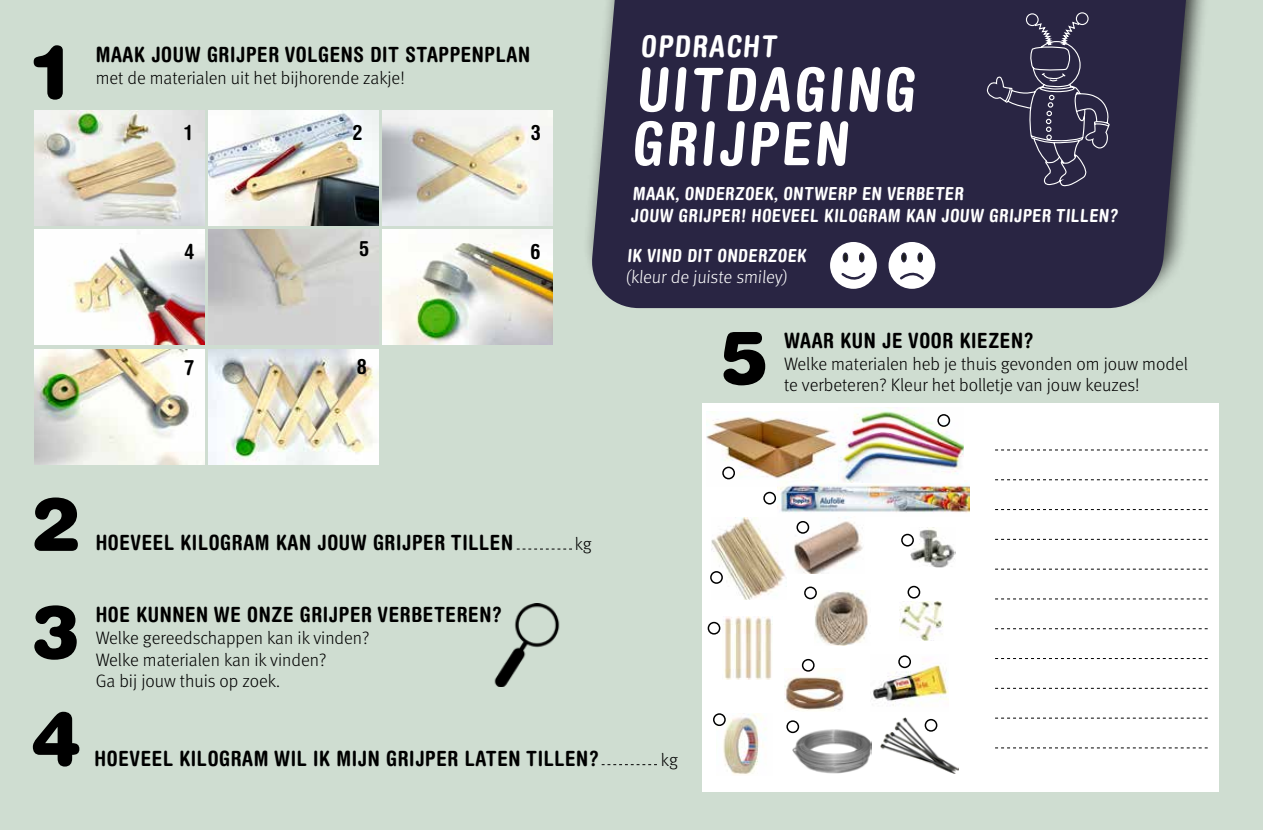
<style>
.page{position:relative;width:1263px;height:830px;background:#fff}
.page>*{position:absolute;margin:0;border:0;box-sizing:border-box;transform-origin:0 0}
.t1{font:900 75px/106.8px "Helvetica Rounded";color:#000}
.t2{font:700 condensed 60px/54px "Helvetica Rounded";color:#fff}
.t3{font:700 condensed 30px "Helvetica Rounded";color:#fff}
.t4{font:700 condensed 21px "Helvetica Rounded";letter-spacing:.03em;color:#000}
.t5{font:300 18px/21.6px "Meta";color:#000}
.t6{font:700 condensed 18px/21.6px "Helvetica Rounded";color:#fff}
.t7{font:300 18px "Meta";color:#fff}
</style>
<div class="page">
<div style="left:0;top:0;width:1263px;height:829px;background:#cfddd1"></div>
<img style="left:34px;top:111px;width:170px;height:114px">
<img style="left:34px;top:230px;width:170px;height:114px">
<img style="left:34px;top:349px;width:170px;height:115px">
<img style="left:208px;top:111px;width:170px;height:114px">
<img style="left:208px;top:230px;width:170px;height:114px">
<img style="left:208px;top:349px;width:170px;height:115px">
<img style="left:383px;top:111px;width:170px;height:114px">
<img style="left:383px;top:230px;width:170px;height:114px">
<svg style="left:588px;top:0;width:616px;height:255px"></svg>
<div style="left:589px;top:0;width:598px;height:419px;background:#000;opacity:.75"></div>
<svg style="left:594px;top:0;width:573px;height:418px;fill:#292543"></svg>
<div style="left:829px;top:240px;width:49px;height:50px;background:#fff;border-radius:50%"></div>
<div style="left:827px;top:239px;width:52px;height:52px;border:3px solid #292543;border-radius:50%"></div>
<div style="left:843px;top:253px;width:5px;height:9px;background:#1c1c1c;border-radius:50%"></div>
<div style="left:843px;top:252px;width:5px;height:10px;border:1px solid #292543;border-radius:50%"></div>
<div style="left:859px;top:253px;width:5px;height:9px;background:#1c1c1c;border-radius:50%"></div>
<div style="left:859px;top:252px;width:5px;height:10px;border:1px solid #292543;border-radius:50%"></div>
<svg style="left:841px;top:272px;width:25px;height:8px"></svg>
<div style="left:887px;top:240px;width:50px;height:50px;background:#fff;border-radius:50%"></div>
<div style="left:886px;top:239px;width:52px;height:52px;border:3px solid #292543;border-radius:50%"></div>
<svg style="left:902px;top:254px;width:4px;height:8px"></svg>
<div style="left:901px;top:252px;width:6px;height:10px;border:1px solid #292543;border-radius:50%"></div>
<svg style="left:918px;top:254px;width:4px;height:8px"></svg>
<div style="left:917px;top:252px;width:6px;height:10px;border:1px solid #292543;border-radius:50%"></div>
<svg style="left:900px;top:272px;width:24px;height:8px"></svg>
<svg style="left:517px;top:548px;width:55px;height:1px"></svg>
<img style="left:494px;top:603px;width:66px;height:83px">
<div style="left:702px;top:403px;width:516px;height:388px;background:#fff"></div>
<img style="left:706px;top:411px;width:133px;height:69px">
<img style="left:711px;top:517px;width:75px;height:82px">
<img style="left:723px;top:616px;width:50px;height:63px">
<img style="left:815px;top:590px;width:53px;height:54px">
<img style="left:717px;top:713px;width:50px;height:61px">
<img style="left:792px;top:725px;width:79px;height:49px">
<img style="left:880px;top:717px;width:79px;height:56px">
<img style="left:871px;top:658px;width:78px;height:48px">
<img style="left:784px;top:668px;width:60px;height:43px">
<img style="left:911px;top:527px;width:44px;height:40px">
<img style="left:899px;top:601px;width:44px;height:39px">
<img style="left:777px;top:480px;width:193px;height:33px">
<img style="left:794px;top:517px;width:69px;height:56px">
<img style="left:839px;top:407px;width:124px;height:75px">
<svg style="left:995px;top:449px;width:213px;height:1px"></svg>
<svg style="left:995px;top:479px;width:213px;height:1px"></svg>
<svg style="left:995px;top:509px;width:213px;height:1px"></svg>
<svg style="left:995px;top:538px;width:213px;height:1px"></svg>
<svg style="left:995px;top:568px;width:213px;height:1px"></svg>
<svg style="left:995px;top:598px;width:213px;height:1px"></svg>
<svg style="left:995px;top:628px;width:213px;height:1px"></svg>
<svg style="left:995px;top:687px;width:213px;height:1px"></svg>
<svg style="left:995px;top:717px;width:213px;height:1px"></svg>
<svg style="left:995px;top:747px;width:213px;height:1px"></svg>
<div style="left:722px;top:466px;width:13px;height:13px;border:2px solid #000;border-radius:50%"></div>
<div style="left:937px;top:414px;width:13px;height:12px;border:2px solid #000;border-radius:50%"></div>
<div style="left:763px;top:491px;width:13px;height:13px;border:2px solid #000;border-radius:50%"></div>
<div style="left:710px;top:570px;width:13px;height:13px;border:2px solid #000;border-radius:50%"></div>
<div style="left:796px;top:520px;width:13px;height:13px;border:2px solid #000;border-radius:50%"></div>
<div style="left:901px;top:533px;width:13px;height:13px;border:2px solid #000;border-radius:50%"></div>
<div style="left:907px;top:585px;width:13px;height:13px;border:2px solid #000;border-radius:50%"></div>
<div style="left:804px;top:586px;width:13px;height:13px;border:2px solid #000;border-radius:50%"></div>
<div style="left:802px;top:658px;width:13px;height:13px;border:2px solid #000;border-radius:50%"></div>
<div style="left:898px;top:655px;width:13px;height:12px;border:2px solid #000;border-radius:50%"></div>
<div style="left:925px;top:718px;width:12px;height:13px;border:2px solid #000;border-radius:50%"></div>
<div style="left:786px;top:720px;width:13px;height:12px;border:2px solid #000;border-radius:50%"></div>
<div style="left:713px;top:713px;width:13px;height:12px;border:2px solid #000;border-radius:50%"></div>
<div style="left:708px;top:621px;width:12px;height:13px;border:2px solid #000;border-radius:50%"></div>
<svg style="left:986px;top:12px;width:124px;height:197px;background:#36334f"></svg>
<h1 class="t1" style="left:31px;top:16px;width:40px">1</h1>
<p class="t4" style="left:96px;top:42px;width:436px">MAAK JOUW GRIJPER VOLGENS DIT STAPPENPLAN</p>
<p class="t5" style="left:96px;top:67px;width:311px">met de materialen uit het bijhorende zakje!</p>
<p class="t4" style="left:185px;top:120px;width:8px">1</p>
<p class="t4" style="left:353px;top:120px;width:12px">2</p>
<p class="t4" style="left:531px;top:120px;width:12px">3</p>
<p class="t4" style="left:185px;top:238px;width:12px">4</p>
<p class="t4" style="left:359px;top:235px;width:12px">5</p>
<p class="t4" style="left:531px;top:238px;width:12px">6</p>
<p class="t4" style="left:185px;top:355px;width:11px">7</p>
<p class="t4" style="left:357px;top:354px;width:12px">8</p>
<h3 class="t3" style="left:641px;top:28px;width:140px">OPDRACHT</h3>
<h2 class="t2" style="left:631px;top:62px;width:291px">UITDAGING<br>GRIJPEN</h2>
<p class="t6" style="left:630px;top:183px;width:491px">MAAK, ONDERZOEK, ONTWERP EN VERBETER<br>JOUW GRIJPER! HOEVEEL KILOGRAM KAN JOUW GRIJPER TILLEN?</p>
<p class="t6" style="left:627px;top:244px;width:182px">IK VIND DIT ONDERZOEK</p>
<p class="t7" style="left:625px;top:266px;width:164px">(kleur de juiste smiley)</p>
<h1 class="t1" style="left:719px;top:301px;width:52px">5</h1>
<p class="t4" style="left:784px;top:327px;width:251px">WAAR KUN JE VOOR KIEZEN?</p>
<p class="t5" style="left:784px;top:352px;width:405px">Welke materialen heb je thuis gevonden om jouw model te verbeteren? Kleur het bolletje van jouw keuzes!</p>
<h1 class="t1" style="left:31px;top:468px;width:52px">2</h1>
<p class="t4" style="left:96px;top:529px;width:419px">HOEVEEL KILOGRAM KAN JOUW GRIJPER TILLEN</p>
<p class="t5" style="left:575px;top:532px;width:19px">kg</p>
<h1 class="t1" style="left:31px;top:576px;width:52px">3<br>4</h1>
<p class="t4" style="left:96px;top:601px;width:408px">HOE KUNNEN WE ONZE GRIJPER VERBETEREN?</p>
<p class="t5" style="left:96px;top:626px;width:275px">Welke gereedschappen kan ik vinden?<br>Welke materialen kan ik vinden?<br>Ga bij jouw thuis op zoek.</p>
<p class="t4" style="left:95px;top:745px;width:506px">HOEVEEL KILOGRAM WIL IK MIJN GRIJPER LATEN TILLEN?</p>
<p class="t5" style="left:661px;top:748px;width:19px">kg</p>
</div>
